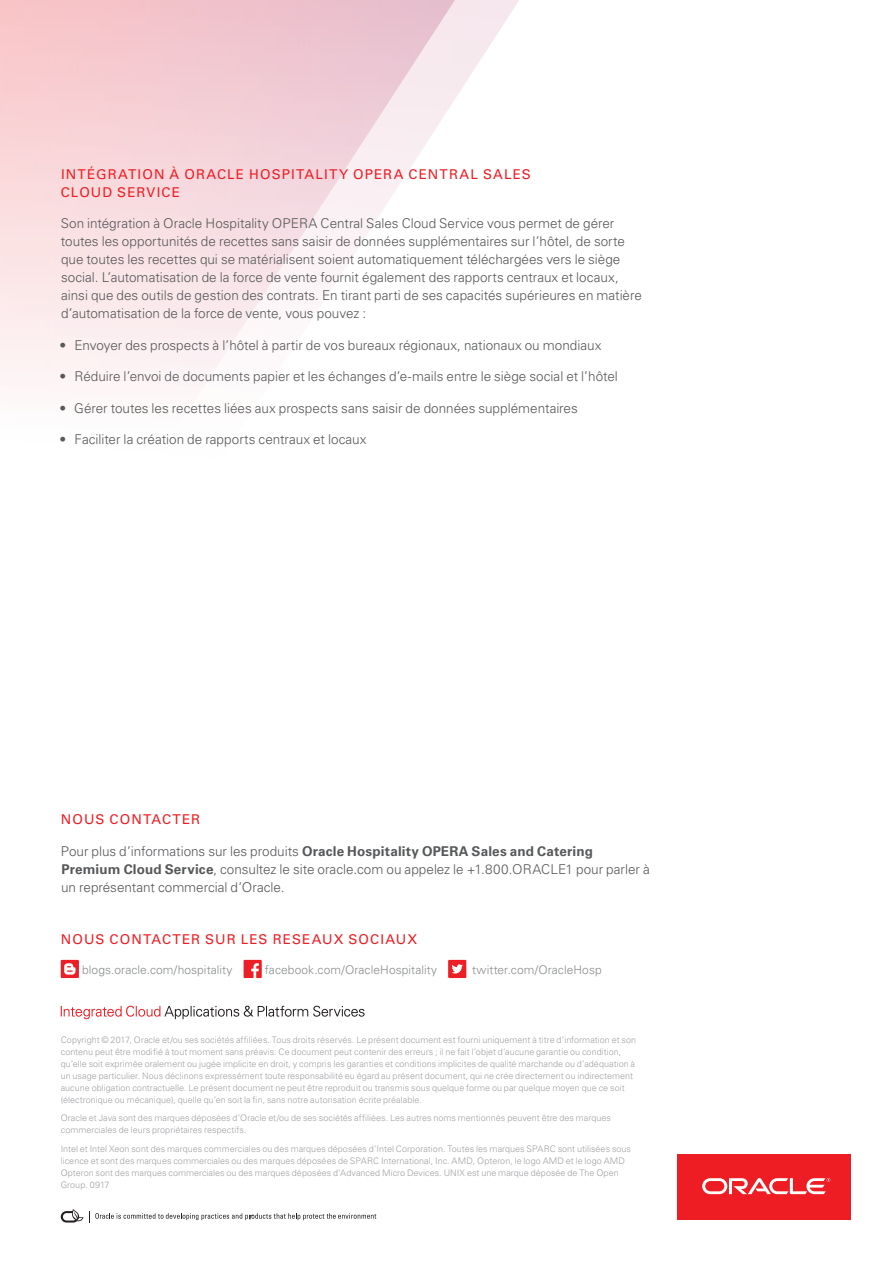
<style>
.page{position:relative;width:893px;height:1263px;background:#fff}
.page>*{position:absolute;margin:0;border:0;box-sizing:border-box;transform-origin:0 0}
.Body_Copy{font:300 13.5px/18px "Univers LT Std";color:#57585a}
.Heading_1{font:13.5px/18px "Univers LT Std";letter-spacing:.085em;color:#ee1d23}
.Body_Copy-2{font:300 12px "Univers LT Std";letter-spacing:.005em;color:#8a8c8f}
.Legal_Text{font:300 9px/12px "Univers LT Std";letter-spacing:.005em;color:#a0a1a5}
.s1{font-weight:700}
</style>
<div class="page">
<svg style="left:60px;top:0;width:459px;height:1020px"></svg>
<svg style="left:0;top:0;width:464px;height:740px"></svg>
<div style="left:677px;top:1154px;width:174px;height:65px;background:#ee1d23"></div>
<svg style="left:702px;top:1178px;width:128px;height:16px"></svg>
<svg style="left:61px;top:1006px;width:304px;height:13px"></svg>
<svg style="left:61px;top:960px;width:18px;height:18px"></svg>
<svg style="left:244px;top:960px;width:18px;height:18px"></svg>
<svg style="left:448px;top:960px;width:18px;height:18px"></svg>
<svg style="left:89px;top:1211px;width:287px;height:11px"></svg>
<svg style="left:61px;top:1209px;width:22px;height:13px"></svg>
<p class="Heading_1" style="left:61px;top:165px;width:472px">INTÉGRATION À ORACLE HOSPITALITY OPERA CENTRAL SALES<br>CLOUD SERVICE</p>
<p class="Body_Copy" style="left:61px;top:214px;width:583px">Son intégration à Oracle Hospitality OPERA Central Sales Cloud Service vous permet de gérer toutes les opportunités de recettes sans saisir de données supplémentaires sur l’hôtel, de sorte que toutes les recettes qui se matérialisent soient automatiquement téléchargées vers le siège social. L’automatisation de la force de vente fournit également des rapports centraux et locaux, ainsi que des outils de gestion des contrats. En tirant parti de ses capacités supérieures en matière d’automatisation de la force de vente, vous pouvez :</p>
<p class="Body_Copy" style="left:59px;top:336px;width:544px">• Envoyer des prospects à l’hôtel à partir de vos bureaux régionaux, nationaux ou mondiaux</p>
<p class="Body_Copy" style="left:59px;top:367px;width:560px">• Réduire l’envoi de documents papier et les échanges d’e-mails entre le siège social et l’hôtel</p>
<p class="Body_Copy" style="left:59px;top:399px;width:520px">• Gérer toutes les recettes liées aux prospects sans saisir de données supplémentaires</p>
<p class="Body_Copy" style="left:59px;top:430px;width:309px">• Faciliter la création de rapports centraux et locaux</p>
<p class="Heading_1" style="left:61px;top:811px;width:141px">NOUS CONTACTER</p>
<p class="Body_Copy" style="left:61px;top:842px;width:590px">Pour plus d’informations sur les produits <span class="s1">Oracle Hospitality OPERA Sales and Catering<br>Premium Cloud Service</span>, consultez le site oracle.com ou appelez le +1.800.ORACLE1 pour parler à un représentant commercial d’Oracle.</p>
<p class="Heading_1" style="left:61px;top:930px;width:358px">NOUS CONTACTER SUR LES RESEAUX SOCIAUX</p>
<p class="Body_Copy-2" style="left:82px;top:962px;width:152px">blogs.oracle.com/hospitality</p>
<p class="Body_Copy-2" style="left:265px;top:962px;width:174px">facebook.com/OracleHospitality</p>
<p class="Body_Copy-2" style="left:472px;top:962px;width:131px">twitter.com/OracleHosp</p>
<p class="Legal_Text" style="left:61px;top:1033px;width:577px">Copyright © 2017, Oracle et/ou ses sociétés affiliées. Tous droits réservés. Le présent document est fourni uniquement à titre d’information et son contenu peut être modifié à tout moment sans préavis. Ce document peut contenir des erreurs ; il ne fait l’objet d’aucune garantie ou condition, qu’elle soit exprimée oralement ou jugée implicite en droit, y compris les garanties et conditions implicites de qualité marchande ou d’adéquation à un usage particulier. Nous déclinons expressément toute responsabilité eu égard au présent document, qui ne crée directement ou indirectement aucune obligation contractuelle. Le présent document ne peut être reproduit ou transmis sous quelque forme ou par quelque moyen que ce soit (électronique ou mécanique), quelle qu’en soit la fin, sans notre autorisation écrite préalable.</p>
<p class="Legal_Text" style="left:61px;top:1112px;width:552px">Oracle et Java sont des marques déposées d’Oracle et/ou de ses sociétés affiliées. Les autres noms mentionnés peuvent être des marques commerciales de leurs propriétaires respectifs.</p>
<p class="Legal_Text" style="left:61px;top:1143px;width:572px">Intel et Intel Xeon sont des marques commerciales ou des marques déposées d’Intel Corporation. Toutes les marques SPARC sont utilisées sous licence et sont des marques commerciales ou des marques déposées de SPARC International, Inc. AMD, Opteron, le logo AMD et le logo AMD Opteron sont des marques commerciales ou des marques déposées d’Advanced Micro Devices. UNIX est une marque déposée de The Open Group. 0917</p>
</div>
